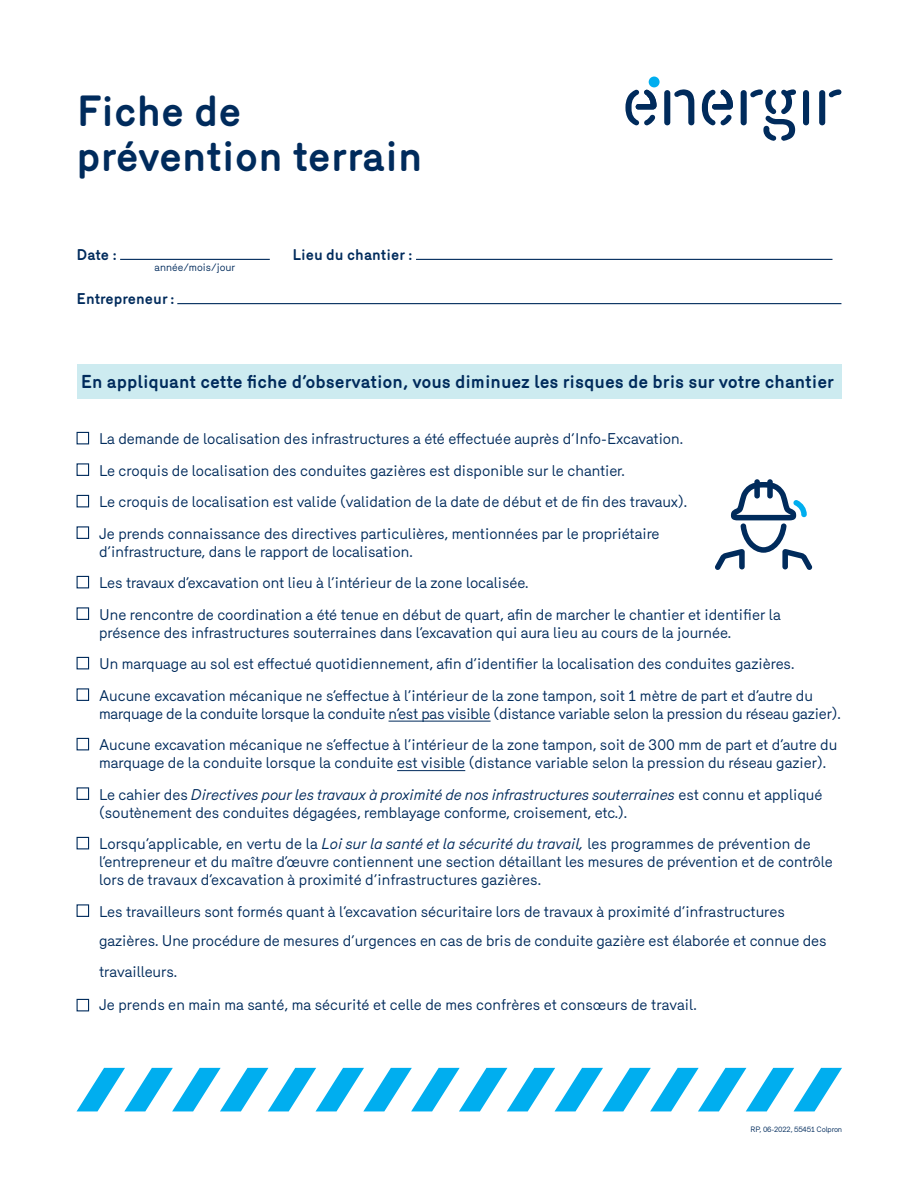
<style>
.page{position:relative;width:918px;height:1188px;background:#fff}
.page>*{position:absolute;margin:0;border:0;box-sizing:border-box;transform-origin:0 0}
.Energir_Titre_princi{font:700 42px/45px "Merkury";color:#002b5c}
.Energir_Sous-titre_1{font:700 18px "Merkury";color:#002b5c}
.Energir_Texte{font:15px/31.5px "Merkury";color:#002b5c}
.Energir_Texte-2{font:700 15px "Merkury";color:#002b5c}
.t1{font:10.5px "Merkury";color:#002b5c}
.Energir_Mention_publ{font:7.5px "Merkury";letter-spacing:-.02em;color:#002b5c}
.s1{font-style:italic}
</style>
<div class="page">
<div style="left:77px;top:365px;width:764px;height:34px;background:#cdebf0"></div>
<div style="left:649px;top:77px;width:11px;height:10px;background:#00aeef;border-radius:50%"></div>
<div style="left:664px;top:90px;width:6px;height:35px;background:#002b5c;border-radius:3px"></div>
<svg style="left:674px;top:89px;width:20px;height:36px"></svg>
<div style="left:803px;top:90px;width:6px;height:35px;background:#002b5c;border-radius:3px"></div>
<svg style="left:625px;top:89px;width:32px;height:37px"></svg>
<svg style="left:702px;top:89px;width:31px;height:37px"></svg>
<div style="left:741px;top:90px;width:6px;height:35px;background:#002b5c;border-radius:3px"></div>
<svg style="left:750px;top:89px;width:46px;height:52px"></svg>
<div style="left:819px;top:90px;width:6px;height:35px;background:#002b5c;border-radius:3px"></div>
<svg style="left:829px;top:89px;width:13px;height:9px"></svg>
<hr style="left:120px;top:259px;width:150px;height:1px;background:#002b5c">
<hr style="left:416px;top:259px;width:417px;height:1px;background:#002b5c">
<hr style="left:177px;top:303px;width:664px;height:1px;background:#002b5c">
<div style="left:77px;top:432px;width:12px;height:12px;border:1px solid #002b5c"></div>
<div style="left:77px;top:463px;width:12px;height:13px;border:1px solid #002b5c"></div>
<div style="left:77px;top:495px;width:12px;height:12px;border:1px solid #002b5c"></div>
<div style="left:77px;top:526px;width:12px;height:13px;border:1px solid #002b5c"></div>
<div style="left:77px;top:576px;width:12px;height:12px;border:1px solid #002b5c"></div>
<div style="left:77px;top:607px;width:12px;height:13px;border:1px solid #002b5c"></div>
<div style="left:77px;top:657px;width:12px;height:12px;border:1px solid #002b5c"></div>
<div style="left:77px;top:688px;width:12px;height:13px;border:1px solid #002b5c"></div>
<div style="left:77px;top:738px;width:12px;height:12px;border:1px solid #002b5c"></div>
<div style="left:77px;top:787px;width:12px;height:13px;border:1px solid #002b5c"></div>
<div style="left:77px;top:837px;width:12px;height:12px;border:1px solid #002b5c"></div>
<div style="left:77px;top:904px;width:12px;height:13px;border:1px solid #002b5c"></div>
<div style="left:77px;top:999px;width:12px;height:12px;border:1px solid #002b5c"></div>
<svg style="left:77px;top:1068px;width:765px;height:43px"></svg>
<svg style="left:715px;top:479px;width:98px;height:91px"></svg>
<hr style="left:389px;top:721px;width:102px;height:1px;background:#002b5c">
<hr style="left:397px;top:770px;width:68px;height:1px;background:#002b5c">
<p class="Energir_Titre_princi" style="left:77px;top:85px;width:348px">Fiche de prévention terrain</p>
<p class="Energir_Texte-2" style="left:77px;top:243px;width:42px">Date :</p>
<p class="Energir_Texte-2" style="left:293px;top:243px;width:121px">Lieu du chantier :</p>
<p class="Energir_Texte-2" style="left:77px;top:288px;width:99px">Entrepreneur :</p>
<p class="t1" style="left:155px;top:259px;width:82px">année/mois/jour</p>
<p class="Energir_Sous-titre_1" style="left:81px;top:368px;width:755px">En appliquant cette fiche d’observation, vous diminuez les risques de bris sur votre chantier</p>
<p class="Energir_Texte" style="left:99px;top:422px;width:590px">La demande de localisation des infrastructures a été effectuée auprès d’Info-Excavation.<br>Le croquis de localisation des conduites gazières est disponible sur le chantier.<br>Le croquis de localisation est valide (validation de la date de début et de fin des travaux).<br>Je prends connaissance des directives particulières, mentionnées par le propriétaire</p>
<p class="Energir_Texte" style="left:99px;top:535px;width:683px">d’infrastructure, dans le rapport de localisation.<br>Les travaux d’excavation ont lieu à l’intérieur de la zone localisée.<br>Une rencontre de coordination a été tenue en début de quart, afin de marcher le chantier et identifier la</p>
<p class="Energir_Texte" style="left:99px;top:616px;width:715px">présence des infrastructures souterraines dans l’excavation qui aura lieu au cours de la journée.<br>Un marquage au sol est effectué quotidiennement, afin d’identifier la localisation des conduites gazières.<br>Aucune excavation mécanique ne s’effectue à l’intérieur de la zone tampon, soit 1 mètre de part et d’autre du</p>
<p class="Energir_Texte" style="left:99px;top:697px;width:743px">marquage de la conduite lorsque la conduite n’est pas visible (distance variable selon la pression du réseau gazier).<br>Aucune excavation mécanique ne s’effectue à l’intérieur de la zone tampon, soit de 300 mm de part et d’autre du</p>
<p class="Energir_Texte" style="left:99px;top:746px;width:729px">marquage de la conduite lorsque la conduite est visible (distance variable selon la pression du réseau gazier).<br>Le cahier des <span class="s1">Directives pour les travaux à proximité de nos infrastructures souterraines</span> est connu et appliqué</p>
<p class="Energir_Texte" style="left:99px;top:796px;width:713px">(soutènement des conduites dégagées, remblayage conforme, croisement, etc.).<br>Lorsqu’applicable, en vertu de la <span class="s1">Loi sur la santé et la sécurité du travail,</span> les programmes de prévention de</p>
<p class="Energir_Texte" style="left:99px;top:852px;width:735px;line-height:18px">l’entrepreneur et du maître d’œuvre contiennent une section détaillant les mesures de prévention et de contrôle lors de travaux d’excavation à proximité d’infrastructures gazières.</p>
<p class="Energir_Texte" style="left:99px;top:896px;width:729px;line-height:29.1px">Les travailleurs sont formés quant à l’excavation sécuritaire lors de travaux à proximité d’infrastructures gazières. Une procédure de mesures d’urgences en cas de bris de conduite gazière est élaborée et connue des</p>
<p class="Energir_Texte" style="left:99px;top:954px;width:599px;line-height:32.7px">travailleurs.<br>Je prends en main ma santé, ma sécurité et celle de mes confrères et consœurs de travail.</p>
<p class="Energir_Mention_publ" style="left:751px;top:1124px;width:93px">RP, 06-2022, 55451 Colpron</p>
</div>
